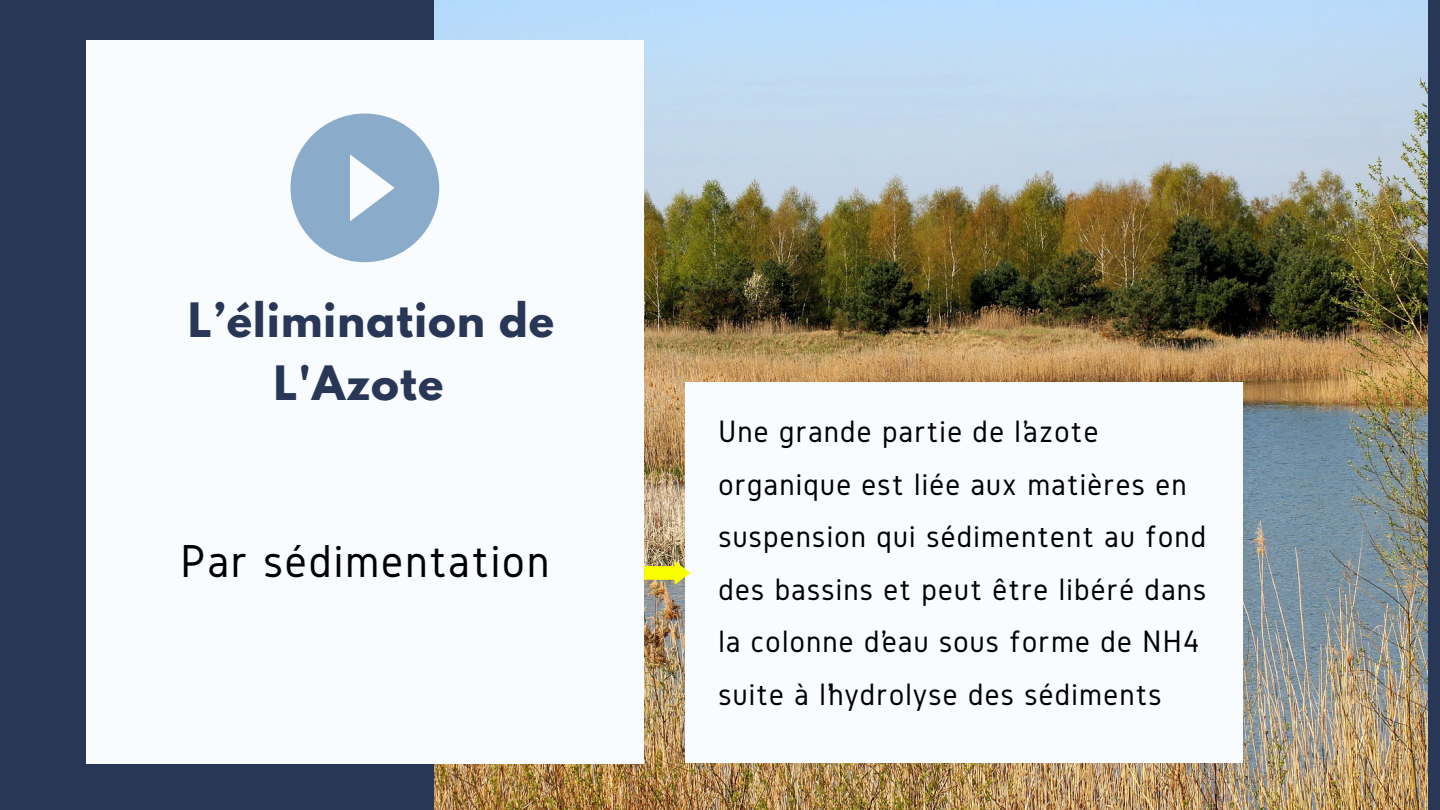
<style>
.page{position:relative;width:1440px;height:810px;background:#273755}
.page>*{position:absolute;margin:0;border:0;box-sizing:border-box;transform-origin:0 0}
.t1{font:48px "Gidole";letter-spacing:.04em;color:#000}
.t2{font:700 42px/62.5px "League Spartan";letter-spacing:.03em;color:#273755}
.t3{font:32.1px/52.5px "Gidole";letter-spacing:.04em;color:#000}
</style>
<div class="page">
<img style="left:435px;top:0;width:993px;height:810px">
<div style="left:86px;top:40px;width:558px;height:723px;background:#f9fcff"></div>
<svg style="left:290px;top:113px;width:149px;height:149px"></svg>
<div style="left:685px;top:382px;width:558px;height:381px;background:#f9fcff"></div>
<svg style="left:644px;top:561px;width:47px;height:24px"></svg>
<h2 class="t2" style="left:274px;top:294px;width:282px;text-indent:-85px">L’élimination de<br>L'Azote</h2>
<h1 class="t1" style="left:181px;top:534px;width:370px">Par sédimentation</h1>
<p class="t3" style="left:718px;top:405px;width:490px">Une grande partie de l’azote organique est liée aux matières en suspension qui sédimentent au fond des bassins et peut être libéré dans la colonne d’eau sous forme de NH4 suite à l’hydrolyse des sédiments</p>
</div>
